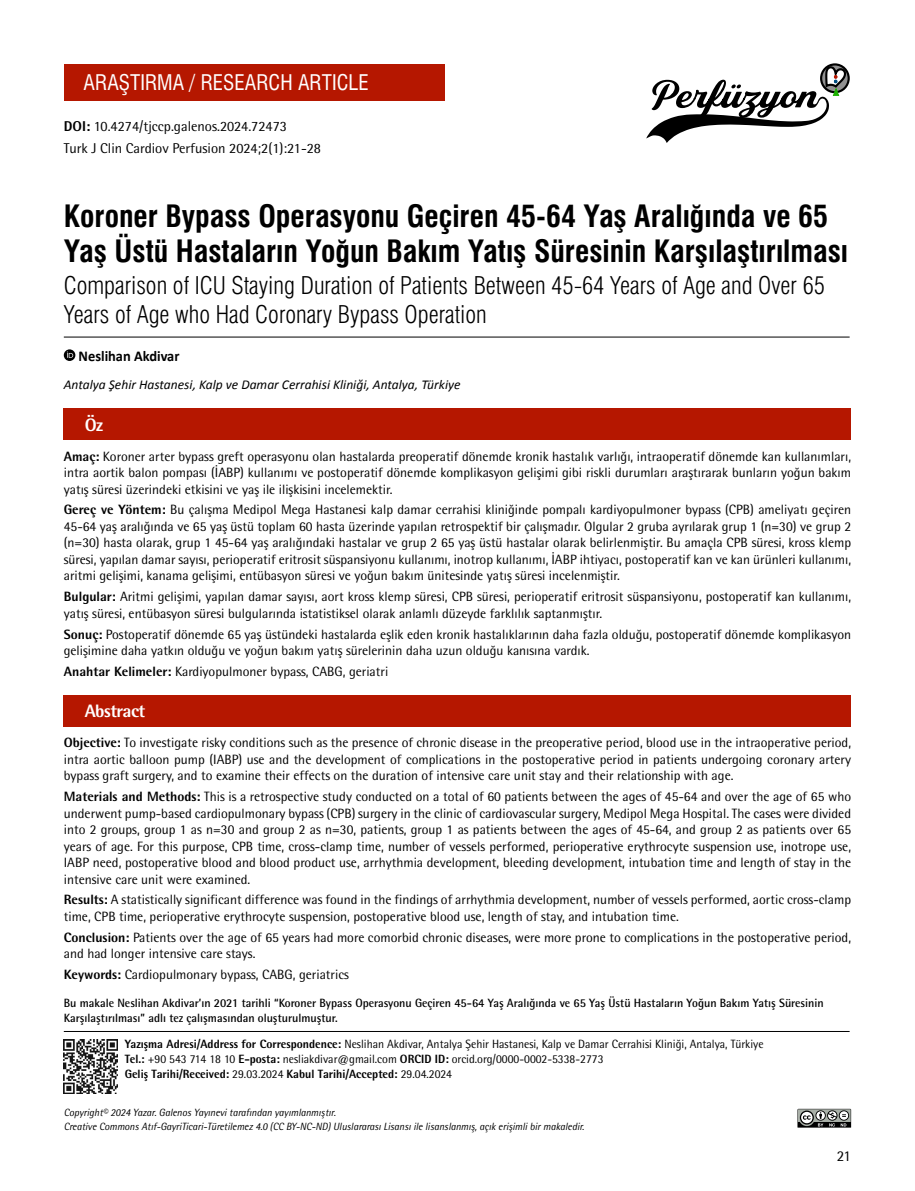
<style>
.page{position:relative;width:915px;height:1191px;background:#fff}
.page>*{position:absolute;margin:0;border:0;box-sizing:border-box;transform-origin:0 0}
.BASLIK{font:30px/34.5px "Swiss Condensed Bold Tr";color:#000}
._2__BASLIK{font:24px/28.5px "Swiss Condensed Light Tr";color:#000}
.t1{font:21px "Swiss Condensed Tr";color:#fff}
.ÖZET_BASLIK{font:800 18px "Rotis Semi Sans Std";letter-spacing:-.025em;color:#fff}
.YAZARLAR{font:700 15px "Calibri";color:#000;scale:.96 1}
.t2{font:15px "Rotis Semi Sans Std";color:#000}
.SAYFA_ARA{font:14.25px "Rotis Semi Sans Std";color:#000}
.DOİ{font:14.25px "Rotis Semi Sans Std";color:#000}
.OZET{font:13.5px/16.5px "Rotis Semi Sans Std";color:#000;text-align:justify}
.KURUM{font:italic 13.5px "Calibri";color:#000}
.YAZISMA{font:12px "Rotis Semi Sans Std";color:#000}
.YAZISMA-2{font:700 12px/15px "Rotis Semi Sans Std";color:#000}
.YAZISMA-3{font:800 12px "Rotis Semi Sans Std";color:#000}
.t3{font:italic 10.5px/13.8px "Rotis Semi Sans Std";color:#000;scale:.95 1}
.s1{font-weight:800}
.s2{font-weight:400}
</style>
<div class="page">
<hr style="left:64px;top:337px;width:785px;height:1px;background:#000">
<div style="left:64px;top:64px;width:380px;height:37px;background:#b51700"></div>
<hr style="left:64px;top:1031px;width:785px;height:1px;background:#000">
<svg style="left:797px;top:1108px;width:53px;height:19px"></svg>
<svg style="left:820px;top:64px;width:28px;height:28px"></svg>
<div style="left:819px;top:63px;width:30px;height:30px;border:2px solid #000;border-radius:50%"></div>
<svg style="left:646px;top:66px;width:199px;height:77px"></svg>
<img style="left:64px;top:1039px;width:53px;height:54px">
<div style="left:64px;top:695px;width:786px;height:31px;background:#b51700"></div>
<div style="left:64px;top:409px;width:786px;height:31px;background:#b51700"></div>
<div style="left:64px;top:349px;width:11px;height:12px;background:#000;border-radius:50%"></div>
<svg style="left:67px;top:351px;width:6px;height:7px"></svg>
<h3 class="t1" style="left:83px;top:70px;width:287px">ARAŞTIRMA / RESEARCH ARTICLE</h3>
<p class="DOİ" style="left:64px;top:117px;width:224px"><span class="s1">DOI:</span> 10.4274/tjccp.galenos.2024.72473</p>
<p class="SAYFA_ARA" style="left:64px;top:140px;width:259px">Turk J Clin Cardiov Perfusion 2024;2(1):21-28</p>
<p class="BASLIK" style="left:64px;top:199px;width:785px">Koroner Bypass Operasyonu Geçiren 45-64 Yaş Aralığında ve 65<br>Yaş Üstü Hastaların Yoğun Bakım Yatış Süresinin Karşılaştırılması</p>
<p class="_2__BASLIK" style="left:64px;top:271px;width:762px">Comparison of ICU Staying Duration of Patients Between 45-64 Years of Age and Over 65<br>Years of Age who Had Coronary Bypass Operation</p>
<p class="YAZARLAR" style="left:79px;top:347px;width:107px">Neslihan Akdivar</p>
<p class="KURUM" style="left:64px;top:376px;width:398px">Antalya Şehir Hastanesi, Kalp ve Damar Cerrahisi Kliniği, Antalya, Türkiye</p>
<p class="ÖZET_BASLIK" style="left:85px;top:413px;width:20px">Öz</p>
<p class="OZET" style="left:64px;top:448px;width:788px"><span class="s1">Amaç:</span> Koroner arter bypass greft operasyonu olan hastalarda preoperatif dönemde kronik hastalık varlığı, intraoperatif dönemde kan kullanımları, intra aortik balon pompası (İABP) kullanımı ve postoperatif dönemde komplikasyon gelişimi gibi riskli durumları araştırarak bunların yoğun bakım yatış süresi üzerindeki etkisini ve yaş ile ilişkisini incelemektir.</p>
<p class="OZET" style="left:64px;top:501px;width:788px"><span class="s1">Gereç ve Yöntem:</span> Bu çalışma Medipol Mega Hastanesi kalp damar cerrahisi kliniğinde pompalı kardiyopulmoner bypass (CPB) ameliyatı geçiren 45-64 yaş aralığında ve 65 yaş üstü toplam 60 hasta üzerinde yapılan retrospektif bir çalışmadır. Olgular 2 gruba ayrılarak grup 1 (n=30) ve grup 2 (n=30) hasta olarak, grup 1 45-64 yaş aralığındaki hastalar ve grup 2 65 yaş üstü hastalar olarak belirlenmiştir. Bu amaçla CPB süresi, kross klemp süresi, yapılan damar sayısı, perioperatif eritrosit süspansiyonu kullanımı, inotrop kullanımı, İABP ihtiyacı, postoperatif kan ve kan ürünleri kullanımı, aritmi gelişimi, kanama gelişimi, entübasyon süresi ve yoğun bakım ünitesinde yatış süresi incelenmiştir.</p>
<p class="OZET" style="left:64px;top:588px;width:788px"><span class="s1">Bulgular:</span> Aritmi gelişimi, yapılan damar sayısı, aort kross klemp süresi, CPB süresi, perioperatif eritrosit süspansiyonu, postoperatif kan kullanımı, yatış süresi, entübasyon süresi bulgularında istatistiksel olarak anlamlı düzeyde farklılık saptanmıştır.</p>
<p class="OZET" style="left:64px;top:625px;width:788px"><span class="s1">Sonuç:</span> Postoperatif dönemde 65 yaş üstündeki hastalarda eşlik eden kronik hastalıklarının daha fazla olduğu, postoperatif dönemde komplikasyon gelişimine daha yatkın olduğu ve yoğun bakım yatış sürelerinin daha uzun olduğu kanısına vardık.</p>
<p class="OZET" style="left:64px;top:663px;width:326px"><span class="s1">Anahtar Kelimeler:</span> Kardiyopulmoner bypass, CABG, geriatri</p>
<p class="ÖZET_BASLIK" style="left:85px;top:699px;width:62px">Abstract</p>
<p class="OZET" style="left:64px;top:734px;width:788px"><span class="s1">Objective:</span> To investigate risky conditions such as the presence of chronic disease in the preoperative period, blood use in the intraoperative period, intra aortic balloon pump (IABP) use and the development of complications in the postoperative period in patients undergoing coronary artery bypass graft surgery, and to examine their effects on the duration of intensive care unit stay and their relationship with age.</p>
<p class="OZET" style="left:64px;top:788px;width:788px"><span class="s1">Materials and Methods:</span> This is a retrospective study conducted on a total of 60 patients between the ages of 45-64 and over the age of 65 who underwent pump-based cardiopulmonary bypass (CPB) surgery in the clinic of cardiovascular surgery, Medipol Mega Hospital. The cases were divided into 2 groups, group 1 as n=30 and group 2 as n=30, patients, group 1 as patients between the ages of 45-64, and group 2 as patients over 65 years of age. For this purpose, CPB time, cross-clamp time, number of vessels performed, perioperative erythrocyte suspension use, inotrope use, IABP need, postoperative blood and blood product use, arrhythmia development, bleeding development, intubation time and length of stay in the intensive care unit were examined.</p>
<p class="OZET" style="left:64px;top:891px;width:788px"><span class="s1">Results:</span> A statistically significant difference was found in the findings of arrhythmia development, number of vessels performed, aortic cross-clamp time, CPB time, perioperative erythrocyte suspension, postoperative blood use, length of stay, and intubation time.</p>
<p class="OZET" style="left:64px;top:928px;width:788px"><span class="s1">Conclusion:</span> Patients over the age of 65 years had more comorbid chronic diseases, were more prone to complications in the postoperative period, and had longer intensive care stays.</p>
<p class="OZET" style="left:64px;top:966px;width:286px"><span class="s1">Keywords:</span> Cardiopulmonary bypass, CABG, geriatrics</p>
<p class="YAZISMA-2" style="left:64px;top:994px;width:761px">Bu makale Neslihan Akdivar’ın 2021 tarihli “Koroner Bypass Operasyonu Geçiren 45-64 Yaş Aralığında ve 65 Yaş Üstü Hastaların Yoğun Bakım Yatış Süresinin<br>Karşılaştırılması” adlı tez çalışmasından oluşturulmuştur.</p>
<p class="YAZISMA" style="left:125px;top:1037px;width:640px"><span class="s1">Ya-zışma Ad-re-si/Ad-dress for Cor-res-pon-den-ce:</span> Neslihan Akdivar, Antalya Şehir Hastanesi, Kalp ve Damar Cerrahisi Kliniği, Antalya, Türkiye</p>
<p class="YAZISMA" style="left:125px;top:1052px;width:480px"><span class="s1">Tel.:</span> +90 543 714 18 10 <span class="s1">E-posta:</span> nesliakdivar@gmail.com <span class="s1">ORCID ID:</span> orcid.org/0000-0002-5338-2773</p>
<p class="YAZISMA-3" style="left:125px;top:1066px;width:329px">Geliş Tarihi/Received: <span class="s2">29.03.2024</span> Kabul Tarihi/Accepted: <span class="s2">29.04.2024</span></p>
<p class="t3" style="left:64px;top:1105px;width:549px">Copyright© 2024 Yazar. Galenos Yayınevi tarafından yayımlanmıştır.<br>Creative Commons Atıf-GayriTicari-Türetilemez 4.0 (CC BY-NC-ND) Uluslararası Lisansı ile lisanslanmış, açık erişimli bir makaledir.</p>
<p class="t2" style="left:836px;top:1147px;width:16px">21</p>
</div>
